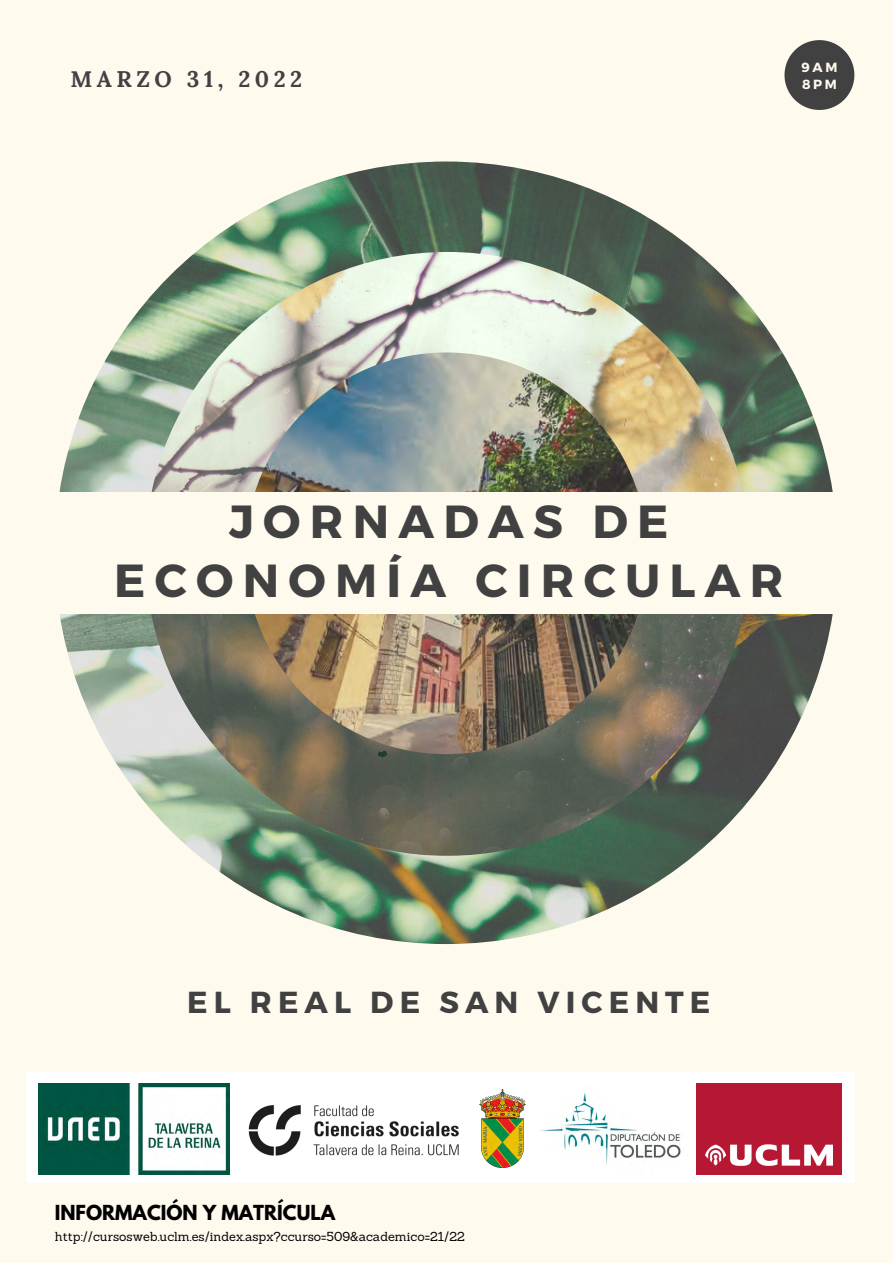
<style>
.page{position:relative;width:893px;height:1263px;background:#fffaee}
.page>*{position:absolute;margin:0;border:0;box-sizing:border-box;transform-origin:0 0}
.t1{font:700 46.35px/59.6px "Montserrat";letter-spacing:.2em;color:#414141;text-align:center}
.t2{font:700 30.38px "Montserrat";letter-spacing:.2em;color:#414141}
.t3{font:700 22.58px "Lora";letter-spacing:.2em;color:#414141}
.t4{font:700 18.38px "League Spartan";color:#000}
.t5{font:700 13.27px "Montserrat";letter-spacing:.2em;color:#fffaee}
.t6{font:12.67px "Sanchez";color:#000}
</style>
<div class="page">
<img style="left:55px;top:161px;width:782px;height:783px;border-radius:50%">
<img style="left:145px;top:252px;width:604px;height:604px;border-radius:50%">
<img style="left:245px;top:352px;width:402px;height:402px;border-radius:50%">
<div style="left:0;top:492px;width:893px;height:122px;background:#fffaee"></div>
<svg style="left:784px;top:40px;width:70px;height:70px"></svg>
<div style="left:26px;top:1072px;width:828px;height:110px;background:#fff"></div>
<img style="left:39px;top:1083px;width:190px;height:91px">
<img style="left:696px;top:1083px;width:146px;height:91px">
<img style="left:541px;top:1093px;width:140px;height:72px">
<img style="left:248px;top:1105px;width:211px;height:51px">
<img style="left:479px;top:1089px;width:46px;height:79px">
<p class="t3" style="left:70px;top:64px;width:233px">MARZO 31, 2022</p>
<p class="t5" style="left:801px;top:58px;width:37px">9AM</p>
<p class="t5" style="left:802px;top:75px;width:36px">8PM</p>
<p class="t1" style="left:114px;top:489px;width:670px">JORNADAS DE<br>ECONOMÍA CIRCULAR</p>
<p class="t2" style="left:187px;top:982px;width:525px">EL REAL DE SAN VICENTE</p>
<p class="t4" style="left:55px;top:1203px;width:282px">INFORMACIÓN Y MATRÍCULA</p>
<p class="t6" style="left:55px;top:1228px;width:411px">http://cursosweb.uclm.es/index.aspx?ccurso=509&amp;academico=21/22</p>
</div>
